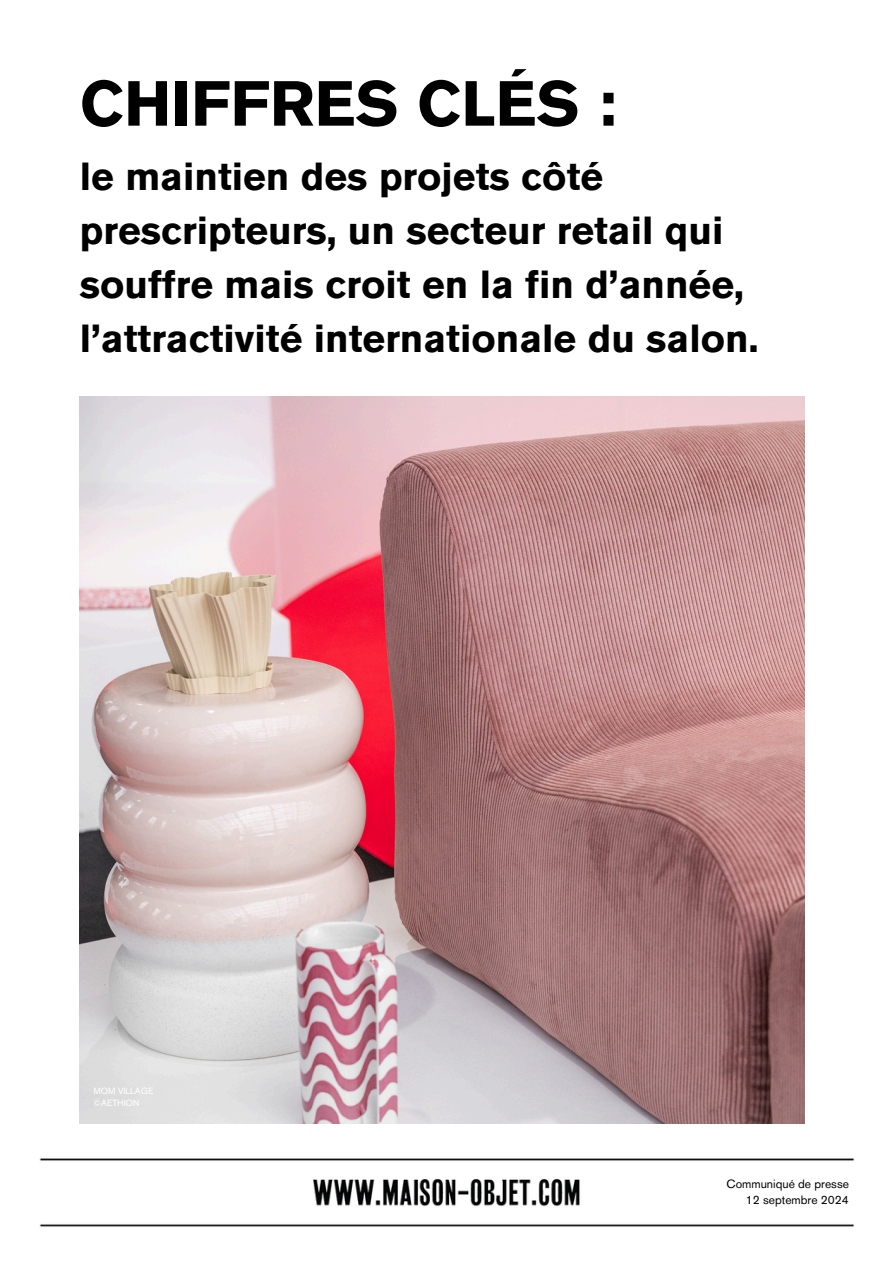
<style>
.page{position:relative;width:894px;height:1264px;background:#fff}
.page>*{position:absolute;margin:0;border:0;box-sizing:border-box;transform-origin:0 0}
.t1{font:700 63px "Akzidenz Grotesk Pro";color:#000}
.t2{font:700 39px/54px "Akzidenz Grotesk Pro";color:#000}
.t3{font:12px/16px "Akzidenz Grotesk Pro";color:#000;text-align:right}
.t4{font:9px "Akzidenz Grotesk Pro";color:#fff}
</style>
<div class="page">
<img style="left:39px;top:1158px;width:816px;height:69px">
<img style="left:80px;top:396px;width:724px;height:727px">
<h1 class="t1" style="left:80px;top:78px;width:538px">CHIFFRES CLÉS :</h1>
<p class="t2" style="left:80px;top:153px;width:680px">le maintien des projets côté prescripteurs, un secteur retail qui souffre mais croit en la fin d’année, l’attractivité internationale du salon.</p>
<p class="t4" style="left:94px;top:1087px;width:61px">MOM VILLAGE</p>
<p class="t4" style="left:94px;top:1099px;width:47px">©AETHION</p>
<h2 class="t3" style="left:726px;top:1177px;width:124px">Communiqué de presse<br>12 septembre 2024</h2>
</div>
